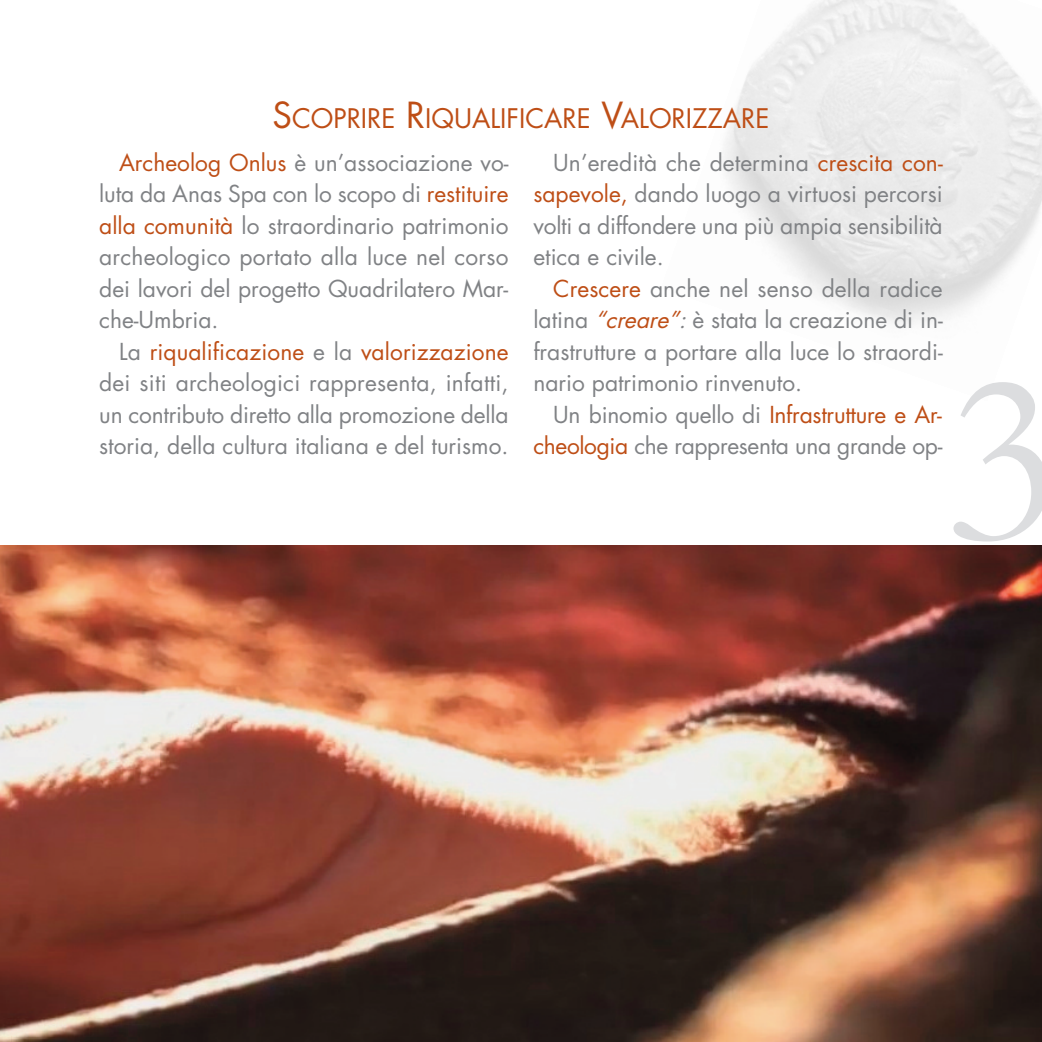
<style>
.page{position:relative;width:1042px;height:1042px;background:#fff}
.page>*{position:absolute;margin:0;border:0;box-sizing:border-box;transform-origin:0 0}
.t1{font:245px "Garamond";color:#dcdddf}
.t2{font:26.25px "Futura";color:#be4e16}
.t3{font:22.75px/31.5px "Futura";color:#808285;text-align:justify}
.s1{font-size:35px}
.s2{color:#be4e16}
.s3{font-style:italic;color:#be4e16}
.s4{font-style:italic}
</style>
<div class="page">
<img style="left:0;top:546px;width:1042px;height:496px">
<p class="t2" style="left:272px;top:102px;width:498px"><span class="s1">S</span>COPRIRE <span class="s1">R</span>IQUALIFICARE <span class="s1">V</span>ALORIZZARE</p>
<p class="t3" style="left:99px;top:147px;width:411px;text-indent:20px"><span class="s2">Archeolog Onlus</span> è un’associazione vo&shy;luta da Anas Spa con lo scopo di <span class="s2">restituire alla comunità</span> lo straordinario patrimonio archeologico portato alla luce nel corso dei lavori del progetto Quadrilatero Mar&shy;che-Umbria.</p>
<p class="t3" style="left:99px;top:336px;width:411px;text-indent:20px">La <span class="s2">riqualificazione</span> e la <span class="s2">valorizzazione </span>dei siti archeologici rappresenta, infatti, un contributo diretto alla promozione della storia, della cultura italiana e del turismo.</p>
<p class="t3" style="left:533px;top:147px;width:411px;text-indent:20px">Un’eredità che determina <span class="s2">crescita con&shy;sapevole,</span> dando luogo a virtuosi percorsi volti a diffondere una più ampia sensibilità etica e civile.</p>
<p class="t3" style="left:533px;top:273px;width:411px;text-indent:20px"><span class="s2">Crescere</span> anche nel senso della radice latina <span class="s3">“creare”</span><span class="s4">:</span>è stata la creazione di in&shy;frastrutture a portare alla luce lo straordi&shy;nario patrimonio rinvenuto.</p>
<p class="t3" style="left:533px;top:399px;width:410px;text-align:right">Un binomio quello di <span class="s2">Infrastrutture e Ar&shy;cheologia</span> che rappresenta una grande op-</p>
<h1 class="t1" style="left:944px;top:310px;width:116px">3</h1>
</div>
